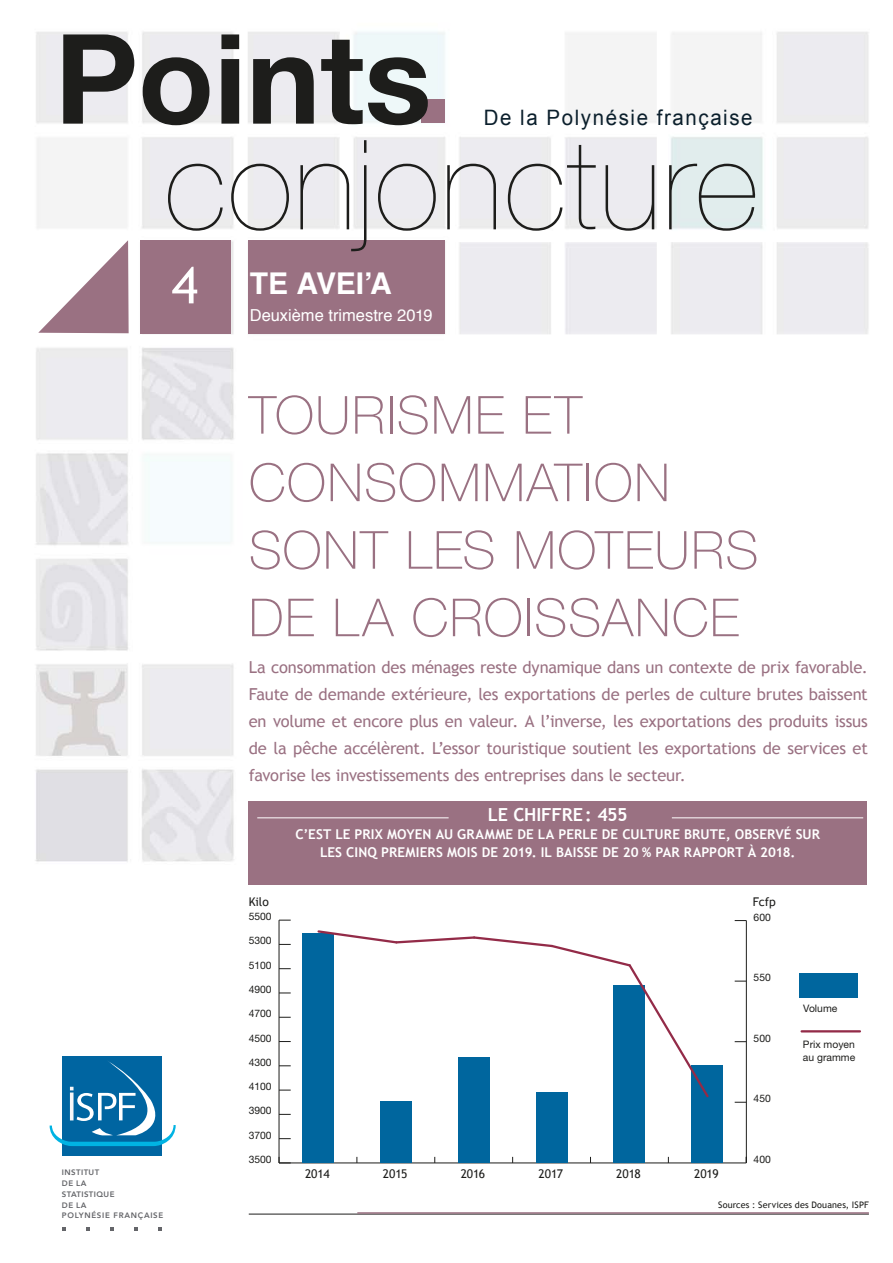
<style>
.page{position:relative;width:893px;height:1263px;background:#fff}
.page>*{position:absolute;margin:0;border:0;box-sizing:border-box;transform-origin:0 0}
.t1{font:200 124.8px "Helvetica Neue";letter-spacing:.01em;color:#1d1d1b}
.t2{font:700 124.8px "Helvetica Neue";color:#1d1d1b}
.t3{font:100 52.5px/67.5px "Helvetica Neue";letter-spacing:.025em;color:#9a7182}
.t4{font:700 30px "Helvetica";letter-spacing:-.005em;color:#fff}
.t5{font:21.3px "Arial";letter-spacing:.08em;color:#0b1f2c;scale:.96 1}
.t6{font:700 18px "Trebuchet MS";letter-spacing:-.015em;color:#fff}
.t7{font:16.5px/27px "Trebuchet MS";letter-spacing:-.01em;color:#9a7182;text-align:justify}
.t8{font:16.5px "Helvetica";color:#fff}
.t9{font:700 13.5px/18px "Trebuchet MS";letter-spacing:.01em;color:#fff;text-align:center}
.t10{font:12px "Trebuchet MS";letter-spacing:-.005em;color:#1d1d1b}
.t11{font:10.35px/12.5px "Helvetica Neue";color:#1d1d1b}
.t12{font:9px "Trebuchet MS";letter-spacing:.015em;color:#1d1d1b}
.t13{font:800 7.95px/10.6px "Avenir";letter-spacing:.05em;color:#646569}
.s1{font-family:"Trebuchet MS";font-weight:400;font-size:51px}
</style>
<div class="page">
<img style="left:35px;top:31px;width:834px;height:1184px">
<div style="left:422px;top:99px;width:23px;height:24px;background:#9a7182"></div>
<svg style="left:38px;top:240px;width:91px;height:93px"></svg>
<div style="left:140px;top:240px;width:91px;height:93px;background:#9a7182"></div>
<div style="left:249px;top:240px;width:196px;height:93px;background:#9a7182"></div>
<svg style="left:62px;top:1227px;width:4px;height:4px"></svg>
<svg style="left:86px;top:1227px;width:4px;height:4px"></svg>
<svg style="left:110px;top:1227px;width:4px;height:4px"></svg>
<svg style="left:134px;top:1227px;width:4px;height:4px"></svg>
<svg style="left:158px;top:1227px;width:4px;height:4px"></svg>
<div style="left:63px;top:1057px;width:99px;height:99px;background:#0065a1"></div>
<svg style="left:50px;top:1060px;width:142px;height:86px"></svg>
<div style="left:249px;top:801px;width:618px;height:84px;background:#9a7182"></div>
<hr style="left:249px;top:1214px;width:620px;height:1px;background:#1d1d1b">
<hr style="left:357px;top:1212px;width:512px;height:2px;background:#9a7182">
<hr style="left:279px;top:1163px;width:467px;height:1px;background:#1d1d1b">
<hr style="left:279px;top:920px;width:1px;height:243px;background:#1d1d1b">
<svg style="left:279px;top:1157px;width:12px;height:7px"></svg>
<svg style="left:279px;top:1138px;width:12px;height:1px"></svg>
<svg style="left:279px;top:1114px;width:12px;height:1px"></svg>
<svg style="left:279px;top:1090px;width:12px;height:1px"></svg>
<svg style="left:279px;top:1065px;width:12px;height:1px"></svg>
<svg style="left:279px;top:1017px;width:12px;height:1px"></svg>
<svg style="left:279px;top:993px;width:12px;height:1px"></svg>
<svg style="left:279px;top:968px;width:12px;height:1px"></svg>
<svg style="left:279px;top:944px;width:12px;height:1px"></svg>
<svg style="left:279px;top:920px;width:12px;height:1px"></svg>
<div style="left:799px;top:973px;width:59px;height:24px;background:#00669e"></div>
<div style="left:302px;top:933px;width:32px;height:230px;background:#00669e"></div>
<div style="left:380px;top:1102px;width:31px;height:61px;background:#00669e"></div>
<div style="left:458px;top:1057px;width:31px;height:106px;background:#00669e"></div>
<div style="left:536px;top:1092px;width:31px;height:71px;background:#00669e"></div>
<div style="left:614px;top:986px;width:31px;height:177px;background:#00669e"></div>
<div style="left:692px;top:1065px;width:31px;height:98px;background:#00669e"></div>
<hr style="left:746px;top:920px;width:1px;height:243px;background:#1d1d1b">
<hr style="left:802px;top:1030px;width:58px;height:2px;background:#932b48">
<svg style="left:316px;top:929px;width:395px;height:170px"></svg>
<hr style="left:672px;top:817px;width:191px;height:1px;background:#fff">
<hr style="left:257px;top:817px;width:192px;height:1px;background:#fff">
<h1 class="t2" style="left:55px;top:-19px;width:378px">Points</h1>
<h1 class="t1" style="left:164px;top:88px;width:595px">conjoncture</h1>
<p class="t5" style="left:484px;top:104px;width:282px">De la Polynésie française</p>
<h3 class="t4" style="left:172px;top:259px;width:222px"><span class="s1">4</span> TE AVEI’A</h3>
<p class="t8" style="left:250px;top:302px;width:184px">Deuxième trimestre 2019</p>
<h2 class="t3" style="left:249px;top:381px;width:511px">TOURISME ET<br>CONSOMMATION<br>SONT LES MOTEURS<br>DE LA CROISSANCE</h2>
<p class="t7" style="left:249px;top:654px;width:621px">La consommation des ménages reste dynamique dans un contexte de prix favorable.<br>Faute de demande extérieure, les exportations de perles de culture brutes baissent en volume et encore plus en valeur. A l’inverse, les exportations des produits issus de la pêche accélèrent. L’essor touristique soutient les exportations de services et favorise les investissements des entreprises dans le secteur.</p>
<p class="t6" style="left:488px;top:803px;width:141px">LE CHIFFRE: 455</p>
<p class="t9" style="left:295px;top:825px;width:526px">C’EST LE PRIX MOYEN AU GRAMME DE LA PERLE DE CULTURE BRUTE, OBSERVÉ SUR<br>LES CINQ PREMIERS MOIS DE 2019. IL BAISSE DE 20 % PAR RAPPORT À 2018.</p>
<p class="t10" style="left:249px;top:895px;width:22px">Kilo</p>
<p class="t10" style="left:753px;top:895px;width:25px">Fcfp</p>
<p class="t13" style="left:62px;top:1167px;width:103px">INSTITUT<br>DE LA<br>STATISTIQUE<br>DE LA<br>POLYNÉSIE FRANÇAISE</p>
<p class="t11" style="left:249px;top:910px;width:24px">5500</p>
<p class="t11" style="left:249px;top:934px;width:24px">5300</p>
<p class="t11" style="left:249px;top:959px;width:24px">5100</p>
<p class="t11" style="left:249px;top:983px;width:24px">4900</p>
<p class="t11" style="left:249px;top:1007px;width:24px">4700</p>
<p class="t11" style="left:249px;top:1031px;width:24px">4500</p>
<p class="t11" style="left:249px;top:1056px;width:24px">4300</p>
<p class="t11" style="left:249px;top:1080px;width:24px">4100</p>
<p class="t11" style="left:249px;top:1104px;width:24px">3900</p>
<p class="t11" style="left:249px;top:1128px;width:24px">3700</p>
<p class="t11" style="left:249px;top:1153px;width:24px">3500</p>
<p class="t11" style="left:754px;top:911px;width:19px">600</p>
<p class="t10" style="left:305px;top:1167px;width:26px">2014</p>
<p class="t10" style="left:383px;top:1167px;width:26px">2015</p>
<p class="t10" style="left:461px;top:1167px;width:26px">2016</p>
<p class="t10" style="left:539px;top:1167px;width:26px">2017</p>
<p class="t10" style="left:616px;top:1167px;width:26px">2018</p>
<p class="t10" style="left:694px;top:1167px;width:26px">2019</p>
<p class="t11" style="left:754px;top:971px;width:19px">550</p>
<p class="t11" style="left:754px;top:1032px;width:19px">500</p>
<p class="t11" style="left:754px;top:1092px;width:19px">450</p>
<p class="t11" style="left:754px;top:1153px;width:19px">400</p>
<p class="t11" style="left:803px;top:1001px;width:36px">Volume</p>
<p class="t11" style="left:803px;top:1038px;width:54px">Prix moyen au gramme</p>
<p class="t12" style="left:718px;top:1199px;width:152px">Sources : Services des Douanes, ISPF</p>
</div>
